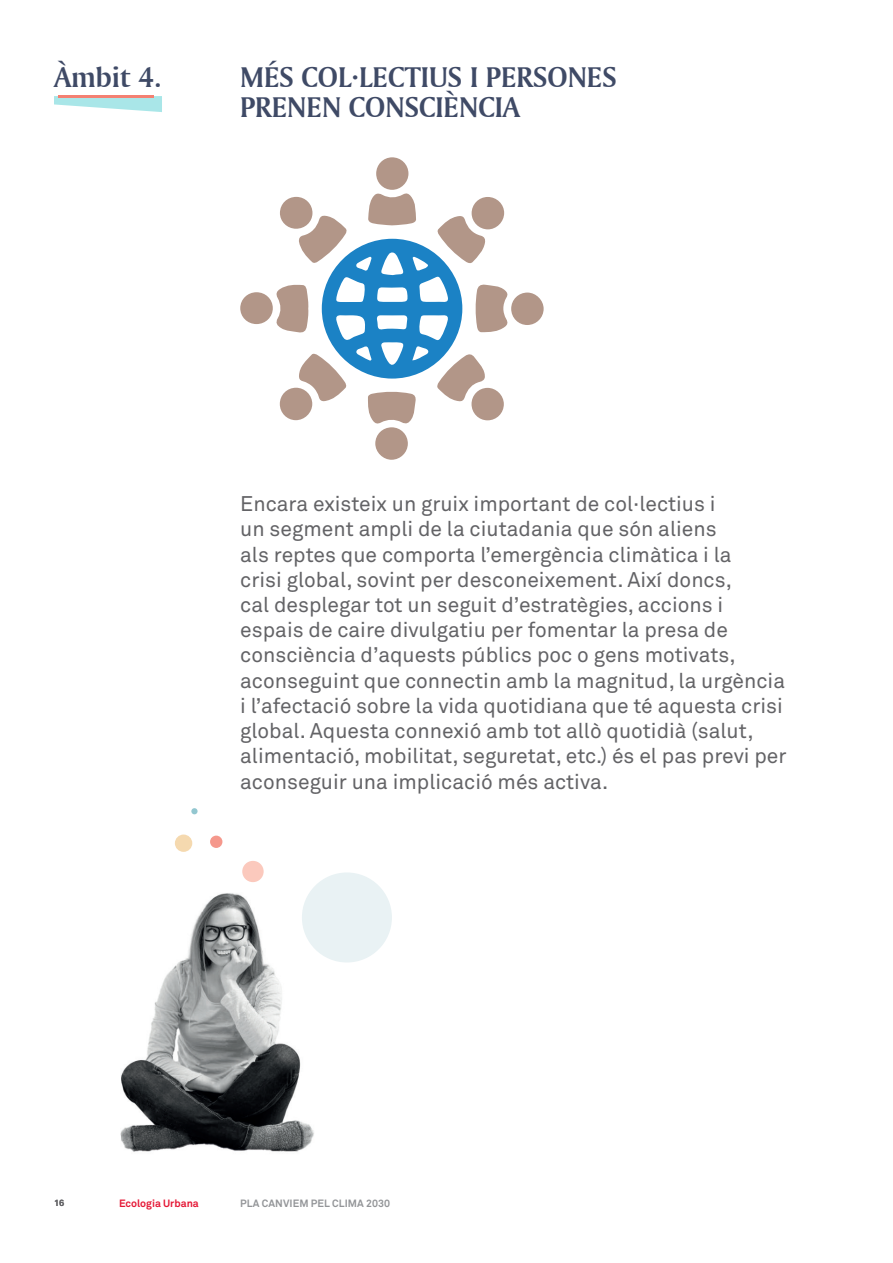
<style>
.page{position:relative;width:893px;height:1263px;background:#fff}
.page>*{position:absolute;margin:0;border:0;box-sizing:border-box;transform-origin:0 0}
.t1{font:30px/30px "Amerigo BT Bold A";color:#3f4a66}
.t2{font:21px/25.2px "Akkurat Std";color:#636366}
.t3{font:700 10.5px "Akkurat Std";letter-spacing:.01em;color:#939598}
.t4{font:700 10.5px "Akkurat Std";color:#e51836}
.t5{font:700 9px "Akkurat Std";color:#636366}
</style>
<div class="page">
<svg style="left:276px;top:193px;width:232px;height:231px"></svg>
<div style="left:375px;top:427px;width:33px;height:33px;background:#b29688;border-radius:50%"></div>
<div style="left:471px;top:197px;width:33px;height:32px;background:#b29688;border-radius:50%"></div>
<div style="left:280px;top:388px;width:32px;height:32px;background:#b29688;border-radius:50%"></div>
<div style="left:511px;top:292px;width:33px;height:33px;background:#b29688;border-radius:50%"></div>
<div style="left:471px;top:388px;width:33px;height:32px;background:#b29688;border-radius:50%"></div>
<div style="left:376px;top:157px;width:33px;height:33px;background:#b29688;border-radius:50%"></div>
<div style="left:240px;top:292px;width:33px;height:32px;background:#b29688;border-radius:50%"></div>
<div style="left:280px;top:197px;width:33px;height:32px;background:#b29688;border-radius:50%"></div>
<svg style="left:54px;top:96px;width:108px;height:16px"></svg>
<hr style="left:59px;top:95px;width:95px;height:2px;background:#f48072">
<img style="left:120px;top:842px;width:269px;height:310px">
<div style="left:242px;top:861px;width:22px;height:21px;background:#fbc9bd;border-radius:50%"></div>
<div style="left:175px;top:834px;width:17px;height:18px;background:#f5d9af;border-radius:50%"></div>
<div style="left:210px;top:836px;width:12px;height:12px;background:#f5988c;border-radius:50%"></div>
<div style="left:191px;top:808px;width:7px;height:6px;background:#93c7d0;border-radius:50%"></div>
<div style="left:302px;top:872px;width:90px;height:90px;background:#e9f2f4;border-radius:50%"></div>
<h1 class="t1" style="left:54px;top:61px;width:109px">Àmbit 4.</h1>
<h1 class="t1" style="left:240px;top:61px;width:378px">MÉS COL·LECTIUS I PERSONES<br>PRENEN CONSCIÈNCIA</h1>
<p class="t2" style="left:240px;top:491px;width:548px">Encara existeix un gruix important de col·lectius i<br>un segment ampli de la ciutadania que són aliens<br>als reptes que comporta l’emergència climàtica i la<br>crisi global, sovint per desconeixement. Així doncs,<br>cal desplegar tot un seguit d’estratègies, accions i espais de caire divulgatiu per fomentar la presa de consciència d’aquests públics poc o gens motivats, aconseguint que connectin amb la magnitud, la urgència i l’afectació sobre la vida quotidiana que té aquesta crisi global. Aquesta connexió amb tot allò quotidià (salut, alimentació, mobilitat, seguretat, etc.) és el pas previ per aconseguir una implicació més activa.</p>
<p class="t5" style="left:54px;top:1197px;width:12px">16</p>
<p class="t4" style="left:119px;top:1197px;width:81px">Ecologia Urbana</p>
<p class="t3" style="left:240px;top:1197px;width:151px">PLA CANVIEM PEL CLIMA 2030</p>
</div>
